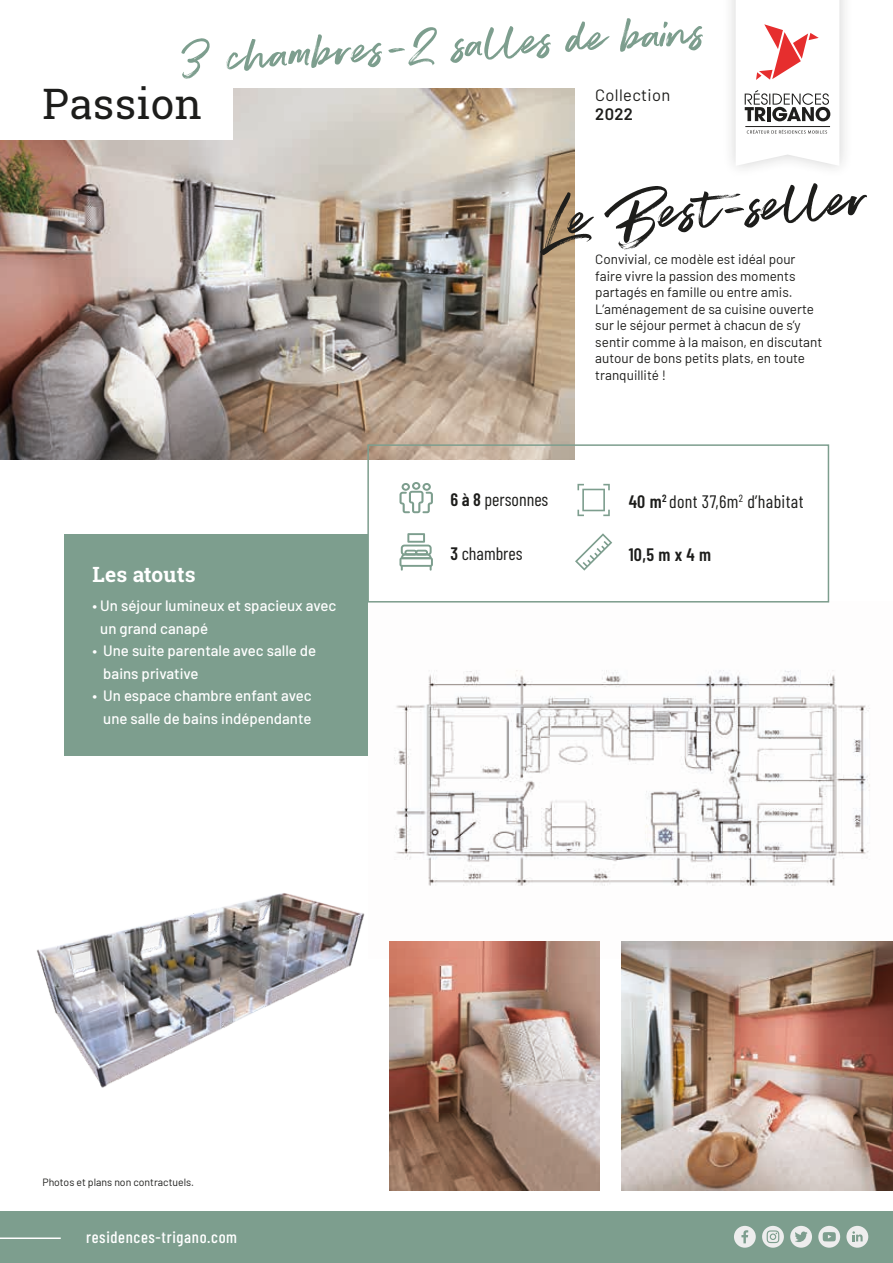
<style>
.page{position:relative;width:893px;height:1263px;background:#fff}
.page>*{position:absolute;margin:0;border:0;box-sizing:border-box;transform-origin:0 0}
.t1{font:70.65px "Super Fly Two";color:#1d1d1b}
.t2{font:60px "Super Fly Two";color:#7d9e8e}
.t3{font:42px "Roboto Slab";letter-spacing:.01em;color:#1d1d1b}
.t4{font:700 21px "Roboto Slab";letter-spacing:.01em;color:#fff}
.t5{font:18px "Barlow Condensed";letter-spacing:.02em;color:#1d1d1b}
.t6{font:18px "Barlow Condensed";color:#1d1d1b}
.t7{font:600 18px "Barlow Condensed";color:#1d1d1b}
.t8{font:500 16.5px "Barlow Condensed";letter-spacing:.04em;color:#fff}
.t9{font:16.5px "Barlow";letter-spacing:.02em;color:#1d1d1b}
.t10{font:600 16.5px "Barlow";color:#1d1d1b}
.t11{font:500 15px/22.5px "Barlow";color:#fff}
.t12{font:13.5px/16.5px "Barlow";color:#1d1d1b}
.t13{font:10.5px "Barlow";color:#1d1d1b}
.s1{font-weight:600}
</style>
<div class="page">
<div style="left:0;top:1211px;width:893px;height:52px;background:#7d9e8e"></div>
<img style="left:0;top:89px;width:574px;height:371px">
<img style="left:37px;top:893px;width:328px;height:195px">
<img style="left:390px;top:959px;width:209px;height:231px">
<img style="left:622px;top:959px;width:271px;height:231px">
<div style="left:0;top:72px;width:232px;height:68px;background:#fff"></div>
<div style="left:64px;top:534px;width:303px;height:222px;background:#7d9e8e"></div>
<div style="left:367px;top:444px;width:462px;height:158px;border:2px solid #7d9e8e"></div>
<svg style="left:399px;top:482px;width:34px;height:31px"></svg>
<svg style="left:399px;top:533px;width:34px;height:38px"></svg>
<svg style="left:577px;top:484px;width:33px;height:32px"></svg>
<svg style="left:575px;top:533px;width:37px;height:38px"></svg>
<hr style="left:0;top:1237px;width:61px;height:2px;background:#fff">
<div style="left:734px;top:1226px;width:22px;height:22px;background:#ededed;border-radius:50%"></div>
<svg style="left:762px;top:1226px;width:22px;height:22px"></svg>
<div style="left:790px;top:1226px;width:22px;height:22px;background:#ededed;border-radius:50%"></div>
<svg style="left:818px;top:1226px;width:22px;height:22px"></svg>
<div style="left:846px;top:1226px;width:22px;height:22px;background:#ededed;border-radius:50%"></div>
<svg style="left:741px;top:1230px;width:7px;height:13px"></svg>
<svg style="left:767px;top:1230px;width:12px;height:13px"></svg>
<svg style="left:795px;top:1231px;width:13px;height:11px"></svg>
<svg style="left:823px;top:1232px;width:13px;height:9px"></svg>
<svg style="left:852px;top:1231px;width:11px;height:10px"></svg>
<div style="left:721px;top:0;width:133px;height:179px;background:#1d1d1b;opacity:.2"></div>
<svg style="left:736px;top:0;width:103px;height:166px"></svg>
<img style="left:369px;top:601px;width:524px;height:358px">
<h2 class="t2" style="left:179px;top:24px;width:528px;rotate:-3deg">3 chambres-2 salles de bains</h2>
<h3 class="t3" style="left:42px;top:75px;width:161px">Passion</h3>
<h3 class="t4" style="left:93px;top:560px;width:105px">Les atouts</h3>
<p class="t11" style="left:100px;top:593px;width:238px;text-indent:-8px">• Un séjour lumineux et spacieux avec un grand canapé</p>
<p class="t11" style="left:103px;top:638px;width:214px;text-indent:-11px">• Une suite parentale avec salle de bains privative</p>
<p class="t11" style="left:93px;top:683px;width:221px;text-align:right">• Un espace chambre enfant avec une salle de bains indépendante</p>
<p class="t9" style="left:595px;top:83px;width:77px">Collection</p>
<p class="t10" style="left:595px;top:102px;width:39px">2022</p>
<h1 class="t1" style="left:537px;top:179px;width:331px;rotate:-4deg">Le Best-seller</h1>
<p class="t12" style="left:595px;top:250px;width:229px">Convivial, ce modèle est idéal pour faire vivre la passion des moments partagés en famille ou entre amis.<br>L’aménagement de sa cuisine ouverte sur le séjour permet à chacun de s’y sentir comme à la maison, en discutant autour de bons petits plats, en toute tranquillité !</p>
<h3 class="t6" style="left:450px;top:486px;width:99px"><span class="s1">6 à 8</span> personnes</h3>
<h3 class="t5" style="left:629px;top:488px;width:176px"><span class="s1">40 m</span><sup>2</sup> dont 37,6m<sup>2</sup> d’habitat</h3>
<h3 class="t6" style="left:450px;top:541px;width:74px"><span class="s1">3</span> chambres</h3>
<h3 class="t7" style="left:629px;top:542px;width:84px">10,5 m x 4 m</h3>
<p class="t13" style="left:43px;top:1174px;width:153px">Photos et plans non contractuels.</p>
<p class="t8" style="left:86px;top:1225px;width:152px">residences-trigano.com</p>
</div>
